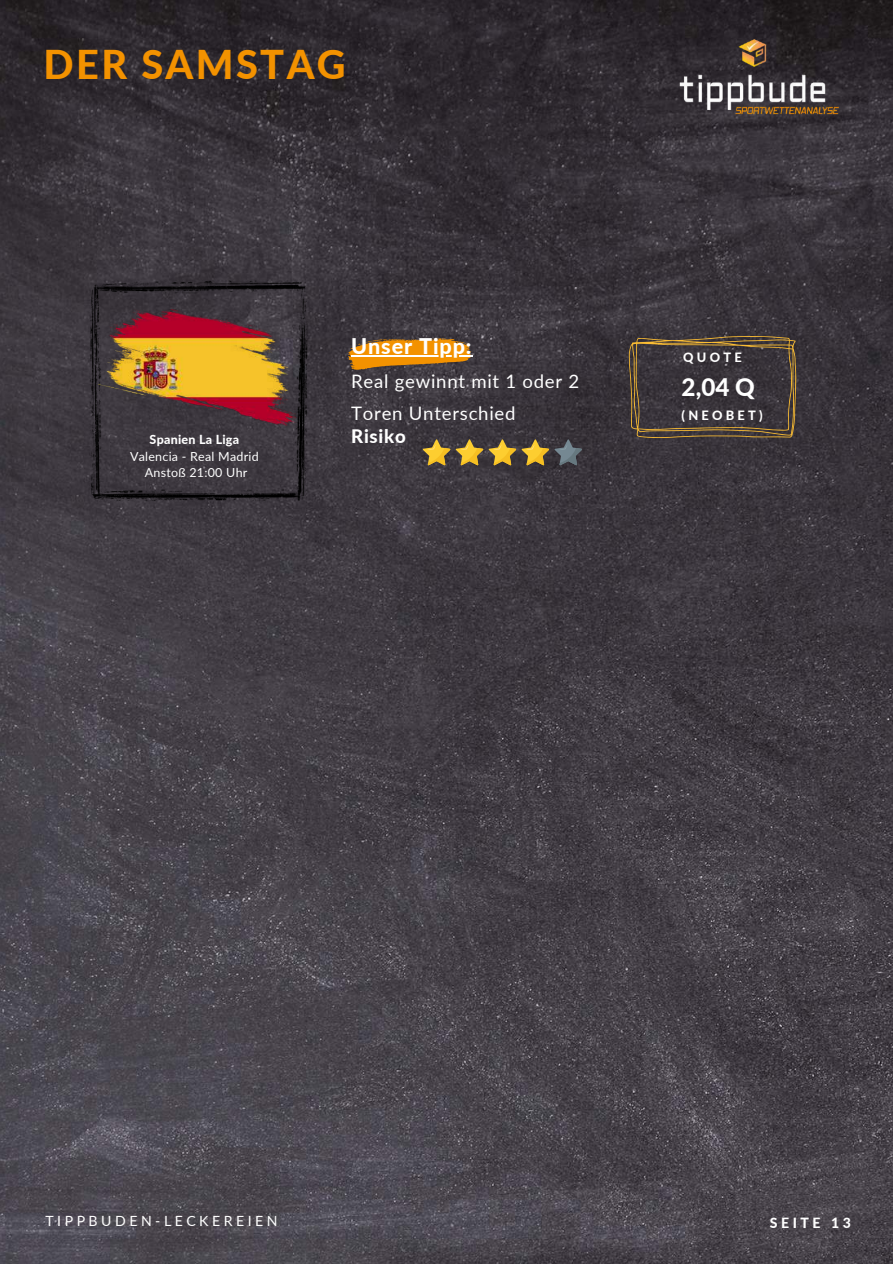
<style>
.page{position:relative;width:893px;height:1264px;background:#fff}
.page>*{position:absolute;margin:0;border:0;box-sizing:border-box;transform-origin:0 0}
.t1{font:800 39.75px "Lato";letter-spacing:.06em;color:#f39200}
.t2{font:800 24.3px "Lato";color:#fff}
.t3{font:800 21.6px "Lato";letter-spacing:.04em;color:#fff}
.t4{font:18.6px/31.5px "Lato";letter-spacing:.04em;color:#fff}
.t5{font:800 18.6px "Lato";letter-spacing:.04em;color:#fff}
.t6{font:14.1px "Lato";letter-spacing:.25em;color:#fff}
.t7{font:800 14.1px "Lato";letter-spacing:.25em;color:#fff}
.t8{font:800 12.9px "Lato";letter-spacing:.25em;color:#fff}
.t9{font:12.45px/16.6px "Lato";letter-spacing:.02em;color:#fff;text-align:center}
.t10{font:800 12.45px "Lato";letter-spacing:.02em;color:#fff}
</style>
<div class="page">
<img style="left:0;top:0;width:892px;height:1263px">
<img style="left:678px;top:40px;width:197px;height:84px">
<svg style="left:347px;top:335px;width:125px;height:38px;background:#a76f21"></svg>
<svg style="left:628px;top:336px;width:168px;height:102px;background:#483e3a"></svg>
<svg style="left:423px;top:439px;width:159px;height:26px;background:#7f6d3d"></svg>
<img style="left:78px;top:267px;width:239px;height:240px">
<img style="left:98px;top:310px;width:199px;height:115px">
<hr style="left:351px;top:355px;width:121px;height:1px;background:#fff">
<h1 class="t1" style="left:44px;top:40px;width:303px">DER SAMSTAG</h1>
<p class="t10" style="left:150px;top:431px;width:91px">Spanien La Liga</p>
<p class="t9" style="left:130px;top:447px;width:130px">Valencia - Real Madrid<br>Anstoß 21:00 Uhr</p>
<p class="t3" style="left:351px;top:333px;width:122px">Unser Tipp:</p>
<p class="t4" style="left:351px;top:365px;width:229px">Real gewinnt mit 1 oder 2<br>Toren Unterschied</p>
<p class="t5" style="left:351px;top:425px;width:56px">Risiko</p>
<p class="t8" style="left:683px;top:349px;width:60px">QUOTE</p>
<h2 class="t2" style="left:681px;top:372px;width:75px">2,04 Q</h2>
<p class="t8" style="left:681px;top:407px;width:83px">(NEOBET)</p>
<p class="t6" style="left:45px;top:1212px;width:234px">TIPPBUDEN-LECKEREIEN</p>
<p class="t7" style="left:769px;top:1214px;width:82px">SEITE 13</p>
</div>
